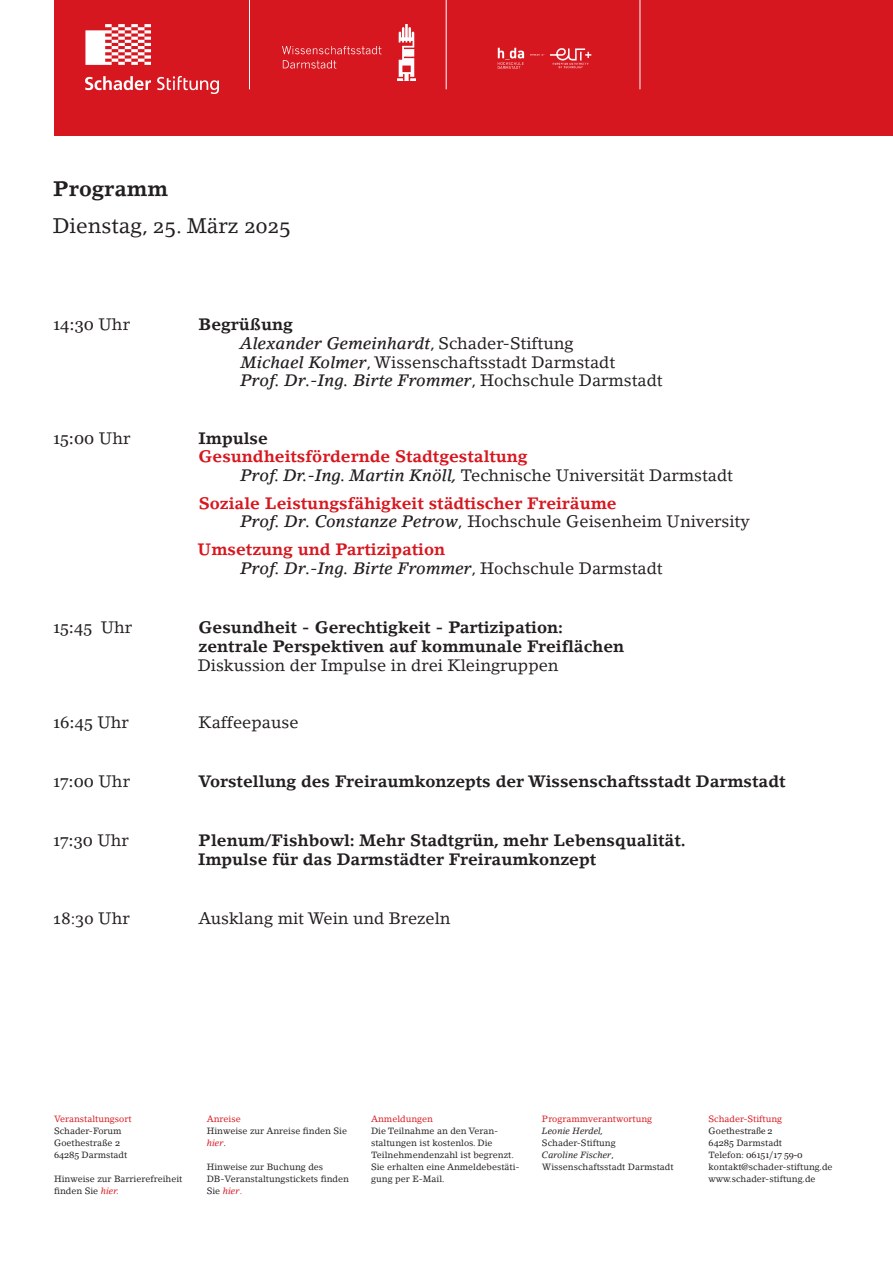
<style>
.page{position:relative;width:893px;height:1263px;background:#fff}
.page>*{position:absolute;margin:0;border:0;box-sizing:border-box;transform-origin:0 0}
.T2_Programm{font:21px/37.5px "Lino Letter Std";color:#231f20}
.T2_Programm_Uhrzeit_Absatz{font:700 16.5px/18.8px "Lino Letter Std";color:#231f20}
.T2_Programm_Referent_Organisation{font:16.5px/18.8px "Lino Letter Std";color:#231f20}
.T2_Programm_Thema_1__Ebene_Rot{font:700 16.5px "Lino Letter Std";color:#d7171f}
.T2_Programm_Referent_Organisation_mit_0_{font:16.5px "Lino Letter Std";color:#231f20}
.T2_Programm_Uhrzeit_Absatz-2{font:16.5px "Georgia";color:#231f20}
.T2_Programm_Referent_Organisation-2{font:italic 500 16.5px "Lino Letter Std";color:#231f20}
.T2_Programm_Uhrzeit_Absatz-3{font:16.5px "Lino Letter Std";color:#231f20}
.t1{font:9px/12px "Lino Letter Std";color:#231f20}
.t2{font:9px "Lino Letter Std";color:#d7171f}
.t3{font:italic 9px "Lino Letter Std";color:#231f20}
.t4{font:9px "Georgia";color:#231f20}
.s1{font-weight:700}
.s2{font-family:"Lino Letter Std"}
.s3{font-weight:500;font-style:italic}
.s4{font-weight:400;font-style:normal}
.s5{font-weight:400}
.s6{font-family:"Georgia"}
.s7{font-style:italic;color:#d7171f}
.s8{color:#d7171f}
.s9{font-style:normal}
</style>
<div class="page">
<div style="left:54px;top:0;width:839px;height:136px;background:#d7171f"></div>
<hr style="left:249px;top:0;width:1px;height:89px;background:#fff">
<img style="left:86px;top:25px;width:133px;height:68px">
<hr style="left:446px;top:0;width:1px;height:89px;background:#fff">
<img style="left:282px;top:25px;width:133px;height:55px">
<hr style="left:640px;top:0;width:1px;height:89px;background:#fff">
<img style="left:497px;top:47px;width:95px;height:22px">
<p class="T2_Programm" style="left:53px;top:170px;width:240px"><span class="s1">Programm<br></span>Dienstag, 25. März 2025</p>
<p class="T2_Programm_Uhrzeit_Absatz-2" style="left:53px;top:314px;width:78px">14:30 <span class="s2">Uhr</span></p>
<p class="T2_Programm_Uhrzeit_Absatz" style="left:199px;top:315px;width:96px">Begrüßung</p>
<p class="T2_Programm_Referent_Organisation" style="left:240px;top:334px;width:424px"><span class="s3">Alexander Gemeinhardt</span>, Schader-Stiftung<br><span class="s3">Michael Kolmer</span>, Wissenschaftsstadt Darmstadt<br><span class="s3">Prof. Dr.-Ing. Birte Frommer</span>, Hochschule Darmstadt</p>
<p class="T2_Programm_Uhrzeit_Absatz-2" style="left:53px;top:428px;width:79px">15:00 <span class="s2">Uhr</span></p>
<p class="T2_Programm_Uhrzeit_Absatz" style="left:199px;top:428px;width:71px">Impulse</p>
<p class="T2_Programm_Thema_1__Ebene_Rot" style="left:199px;top:447px;width:331px">Gesundheitsfördernde Stadtgestaltung</p>
<p class="T2_Programm_Referent_Organisation" style="left:241px;top:466px;width:494px"><span class="s3">Prof. Dr.-Ing. Martin Knöll,</span> Technische Universität Darmstadt</p>
<p class="T2_Programm_Thema_1__Ebene_Rot" style="left:199px;top:493px;width:419px">Soziale Leistungsfähigkeit städtischer Freiräume</p>
<p class="T2_Programm_Referent_Organisation_mit_0_" style="left:241px;top:511px;width:510px"><span class="s3">Prof. Dr. Constanze Petrow</span>, Hochschule Geisenheim University</p>
<p class="T2_Programm_Thema_1__Ebene_Rot" style="left:198px;top:540px;width:249px">Umsetzung und Partizipation</p>
<p class="T2_Programm_Referent_Organisation-2" style="left:241px;top:558px;width:423px">Prof. Dr.-Ing. Birte Frommer<span class="s4">, Hochschule Darmstadt</span></p>
<p class="T2_Programm_Uhrzeit_Absatz-2" style="left:53px;top:618px;width:81px">15:45 <span class="s2">Uhr</span></p>
<p class="T2_Programm_Uhrzeit_Absatz" style="left:198px;top:618px;width:428px">Gesundheit - Gerechtigkeit - Partizipation: zentrale Perspektiven auf kommunale Freiflächen<br><span class="s5">Diskussion der Impulse in drei Kleingruppen</span></p>
<p class="T2_Programm_Uhrzeit_Absatz-2" style="left:53px;top:712px;width:77px">16:45 <span class="s2">Uhr</span></p>
<p class="T2_Programm_Uhrzeit_Absatz-3" style="left:199px;top:712px;width:101px">Kaffeepause</p>
<p class="T2_Programm_Uhrzeit_Absatz-2" style="left:53px;top:771px;width:78px">17:00 <span class="s2">Uhr</span></p>
<p class="T2_Programm_Uhrzeit_Absatz" style="left:199px;top:772px;width:588px">Vorstellung des Freiraumkonzepts der Wissenschaftsstadt Darmstadt</p>
<p class="T2_Programm_Uhrzeit_Absatz-2" style="left:53px;top:831px;width:77px">17:30 <span class="s2">Uhr</span></p>
<p class="T2_Programm_Uhrzeit_Absatz" style="left:198px;top:831px;width:489px">Plenum/Fishbowl: Mehr Stadtgrün, mehr Lebensqualität.<br>Impulse für das Darmstädter Freiraumkonzept</p>
<p class="T2_Programm_Uhrzeit_Absatz-3" style="left:52px;top:908px;width:79px">18:30 Uhr</p>
<p class="T2_Programm_Uhrzeit_Absatz-3" style="left:199px;top:908px;width:254px">Ausklang mit Wein und Brezeln</p>
<p class="t2" style="left:54px;top:1113px;width:79px">Veranstaltungsort</p>
<p class="t1" style="left:54px;top:1124px;width:69px">Schader-Forum</p>
<p class="t1" style="left:54px;top:1136px;width:68px">Goethestraße <span class="s6">2</span></p>
<p class="t1" style="left:54px;top:1148px;width:75px"><span class="s6">64285</span> Darmstadt</p>
<p class="t1" style="left:54px;top:1172px;width:130px">Hinweise zur Barrierefreiheit</p>
<p class="t1" style="left:54px;top:1184px;width:67px">finden Sie <span class="s7">hier.</span></p>
<p class="t2" style="left:207px;top:1113px;width:36px">Anreise</p>
<p class="t1" style="left:207px;top:1124px;width:142px">Hinweise zur Anreise finden Sie <span class="s7">hier</span>.</p>
<p class="t1" style="left:207px;top:1160px;width:144px">Hinweise zur Buchung des<br>DB-Veranstaltungstickets finden<br>Sie <span class="s7">hier</span><span class="s8">.</span></p>
<p class="t2" style="left:371px;top:1113px;width:63px">Anmeldungen</p>
<p class="t1" style="left:371px;top:1124px;width:150px">Die Teilnahme an den Veran&shy;staltungen ist kostenlos. Die<br>Teilnehmendenzahl ist begrenzt.<br>Sie erhalten eine Anmeldebestäti&shy;gung per E-Mail.</p>
<p class="t2" style="left:542px;top:1113px;width:112px">Programmverantwortung</p>
<p class="t3" style="left:542px;top:1125px;width:63px">Leonie Herdel,</p>
<p class="t1" style="left:542px;top:1136px;width:75px">Schader-Stiftung</p>
<p class="t3" style="left:542px;top:1149px;width:73px">Caroline Fischer<span class="s9">,</span></p>
<p class="t1" style="left:542px;top:1160px;width:133px">Wissenschaftsstadt Darmstadt</p>
<p class="t2" style="left:709px;top:1113px;width:75px">Schader-Stiftung</p>
<p class="t1" style="left:709px;top:1124px;width:66px">Goethestr<span class="s6">aße 2</span></p>
<p class="t1" style="left:709px;top:1136px;width:75px"><span class="s6">64285</span> Darmstadt</p>
<p class="t4" style="left:709px;top:1149px;width:96px"><span class="s2">Telefon:</span> 06151/17 59-0</p>
<p class="t1" style="left:709px;top:1160px;width:125px">kontakt@schader-stiftung.de</p>
<p class="t1" style="left:709px;top:1172px;width:108px">www.schader-stiftung.de</p>
</div>
